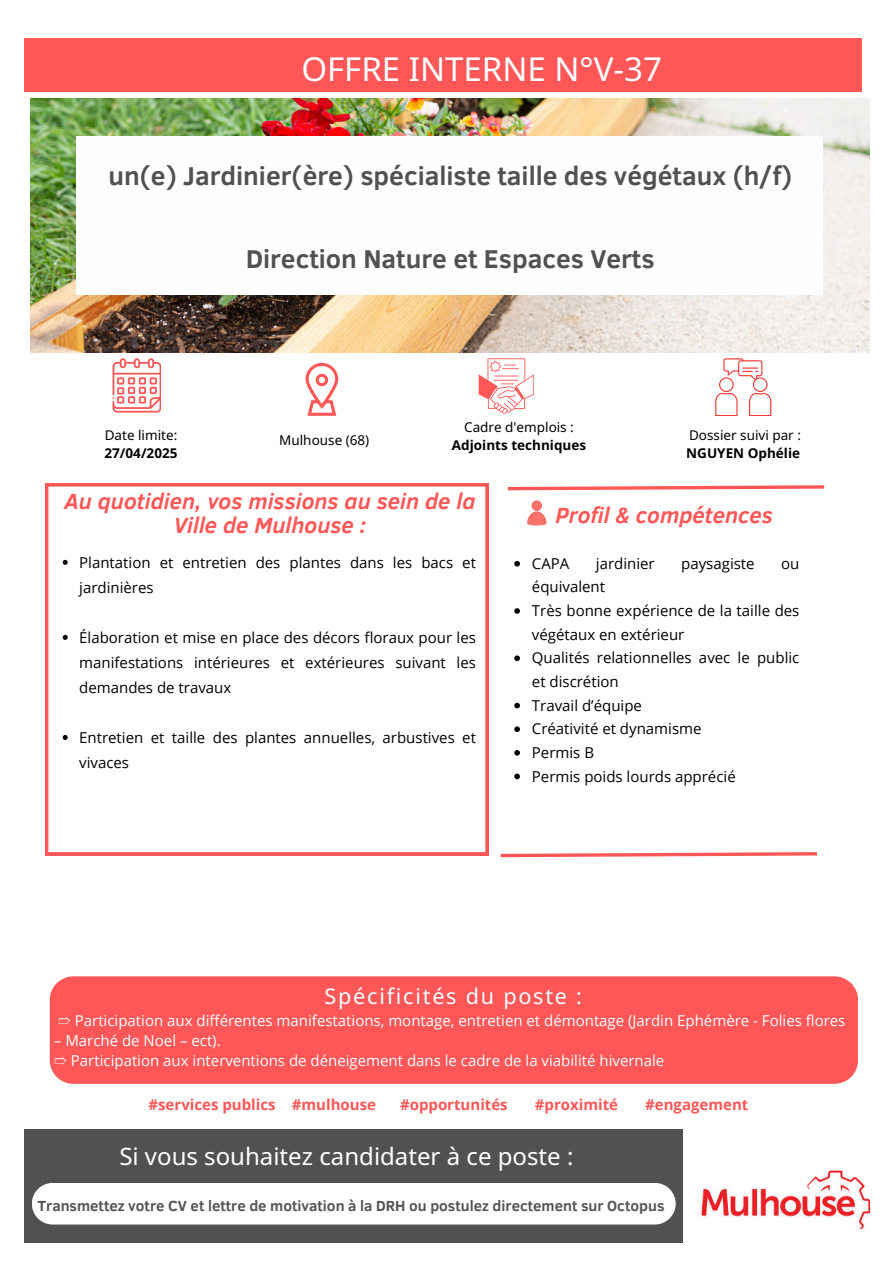
<style>
.page{position:relative;width:894px;height:1264px;background:#fff}
.page>*{position:absolute;margin:0;border:0;box-sizing:border-box;transform-origin:0 0}
.t1{font:33px "Noto Sans";color:#fff}
.t2{font:700 26.4px "Clear Sans";color:#525151}
.t3{font:24px "Noto Sans";color:#fff}
.t4{font:italic 700 22.5px/23.7px "Clear Sans";color:#ff5757;text-align:center}
.t5{font:21.6px "Noto Sans";letter-spacing:.08em;color:#fff}
.t6{font:15px/23.7px "Open Sans";color:#000}
.t7{font:15px/20.2px "Open Sans";color:#fff}
.t8{font:700 15px "Clear Sans";color:#545252}
.t9{font:700 15px "Open Sans";color:#ff5757}
.t10{font:13.5px "Noto Sans";color:#000}
.t11{font:700 13.5px "Noto Sans";color:#000}
.s1{font-family:"Free Serif"}
</style>
<div class="page">
<div style="left:25px;top:1129px;width:657px;height:113px;background:#525151"></div>
<div style="left:32px;top:1183px;width:643px;height:41px;background:#fff"></div>
<div style="left:25px;top:38px;width:836px;height:54px;background:#ff5757"></div>
<img style="left:30px;top:99px;width:839px;height:253px">
<div style="left:77px;top:136px;width:745px;height:158px;background:#fffeff"></div>
<svg style="left:112px;top:358px;width:49px;height:54px"></svg>
<svg style="left:305px;top:363px;width:33px;height:53px"></svg>
<svg style="left:478px;top:358px;width:55px;height:55px"></svg>
<img style="left:698px;top:1170px;width:172px;height:58px">
<svg style="left:527px;top:500px;width:19px;height:25px"></svg>
<svg style="left:715px;top:358px;width:56px;height:58px"></svg>
<svg style="left:45px;top:483px;width:443px;height:372px"></svg>
<svg style="left:507px;top:485px;width:318px;height:6px"></svg>
<svg style="left:500px;top:852px;width:317px;height:6px"></svg>
<svg style="left:63px;top:560px;width:5px;height:5px"></svg>
<svg style="left:63px;top:635px;width:5px;height:5px"></svg>
<svg style="left:63px;top:735px;width:5px;height:5px"></svg>
<svg style="left:514px;top:561px;width:6px;height:5px"></svg>
<svg style="left:514px;top:608px;width:6px;height:6px"></svg>
<svg style="left:514px;top:655px;width:6px;height:6px"></svg>
<svg style="left:514px;top:702px;width:6px;height:6px"></svg>
<svg style="left:514px;top:726px;width:6px;height:6px"></svg>
<svg style="left:514px;top:750px;width:6px;height:5px"></svg>
<svg style="left:514px;top:773px;width:6px;height:6px"></svg>
<div style="left:50px;top:976px;width:807px;height:107px;background:#ff5757"></div>
<h1 class="t1" style="left:301px;top:46px;width:362px">OFFRE INTERNE N°V-37</h1>
<h2 class="t2" style="left:108px;top:156px;width:685px">un(e) Jardinier(ère) spécialiste taille des végétaux (h/f)</h2>
<p class="t10" style="left:105px;top:426px;width:74px">Date limite:</p>
<p class="t11" style="left:104px;top:444px;width:74px">27/04/2025</p>
<h2 class="t2" style="left:246px;top:239px;width:410px">Direction Nature et Espaces Verts</h2>
<p class="t10" style="left:279px;top:430px;width:92px">Mulhouse (68)</p>
<p class="t10" style="left:464px;top:417px;width:111px">Cadre d'emplois :</p>
<p class="t11" style="left:452px;top:435px;width:136px">Adjoints techniques</p>
<p class="t10" style="left:688px;top:426px;width:113px">Dossier suivi par :</p>
<p class="t11" style="left:686px;top:444px;width:115px">NGUYEN Ophélie</p>
<h3 class="t4" style="left:64px;top:489px;width:412px">Au quotidien, vos missions au sein de la<br>Ville de Mulhouse :</h3>
<p class="t6" style="left:79px;top:549px;width:398px;line-height:25px">Plantation et entretien des plantes dans les bacs et jardinières</p>
<p class="t6" style="left:79px;top:624px;width:398px;line-height:25px;text-align:justify">Élaboration et mise en place des décors floraux pour les manifestations intérieures et extérieures suivant les demandes de travaux</p>
<p class="t6" style="left:79px;top:724px;width:398px;line-height:25px">Entretien et taille des plantes annuelles, arbustives et vivaces</p>
<h3 class="t4" style="left:555px;top:502px;width:219px">Profil &amp; compétences</h3>
<p class="t6" style="left:532px;top:551px;width:39px">CAPA</p>
<p class="t6" style="left:595px;top:551px;width:60px">jardinier</p>
<p class="t6" style="left:681px;top:551px;width:75px">paysagiste</p>
<p class="t6" style="left:781px;top:551px;width:20px">ou</p>
<p class="t6" style="left:532px;top:574px;width:269px">équivalent<br>Très bonne expérience de la taille des végétaux en extérieur<br>Qualités relationnelles avec le public et discrétion<br>Travail d’équipe<br>Créativité et dynamisme<br>Permis B<br>Permis poids lourds apprécié</p>
<h3 class="t5" style="left:324px;top:980px;width:259px">Spécificités du poste :</h3>
<p class="t7" style="left:58px;top:1009px;width:788px"><span class="s1">➱</span> Participation aux différentes manifestations, montage, entretien et démontage (Jardin Ephémère - Folies flores</p>
<p class="t7" style="left:54px;top:1030px;width:611px">– Marché de Noel – ect).<br><span class="s1">➱</span> Participation aux interventions de déneigement dans le cadre de la viabilité hivernale</p>
<p class="t9" style="left:148px;top:1094px;width:229px">#services publics #mulhouse</p>
<p class="t9" style="left:400px;top:1094px;width:109px">#opportunités</p>
<p class="t9" style="left:534px;top:1094px;width:85px">#proximité</p>
<p class="t9" style="left:645px;top:1094px;width:105px">#engagement</p>
<h3 class="t3" style="left:119px;top:1139px;width:455px">Si vous souhaitez candidater à ce poste :</h3>
<p class="t8" style="left:37px;top:1194px;width:628px">Transmettez votre CV et lettre de motivation à la DRH ou postulez directement sur Octopus</p>
</div>
